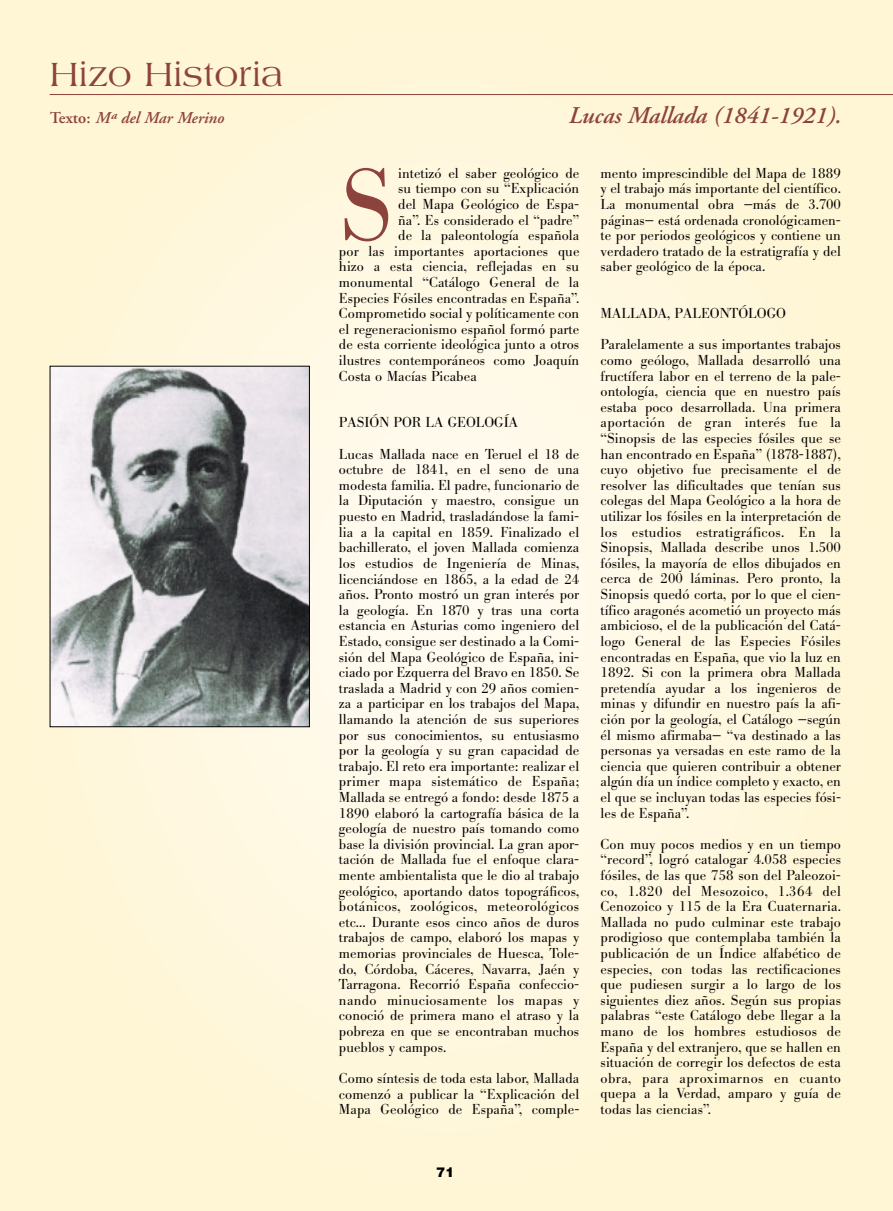
<style>
.page{position:relative;width:893px;height:1211px;background:#fff}
.page>*{position:absolute;margin:0;border:0;box-sizing:border-box;transform-origin:0 0}
.t1{font:300 100.65px "Bodoni BE";color:#8d433d}
.t2{font:36px "Americana";color:#8d433d}
.t3{font:italic 600 24px "Adobe Garamond";color:#8d433d}
.t4{font:italic 600 16.5px "Adobe Garamond";color:#8d433d}
.t5{font:300 14.25px/15.6px "Bodoni BE";color:#000;text-align:justify}
.t6{font:900 13.5px "Helvetica";color:#000}
.s1{font-style:normal}
</style>
<div class="page">
<div style="left:1px;top:0;width:891px;height:1210px;background:#fff6d5"></div>
<div style="left:9px;top:13px;width:877px;height:1186px;background:#fff6d6;border-radius:50%"></div>
<div style="left:58px;top:80px;width:778px;height:1052px;background:#fff7da;border-radius:50%"></div>
<div style="left:118px;top:161px;width:658px;height:890px;background:#fff7de;border-radius:50%"></div>
<div style="left:179px;top:242px;width:538px;height:728px;background:#fff8e2;border-radius:50%"></div>
<div style="left:238px;top:323px;width:419px;height:566px;background:#fff9e6;border-radius:50%"></div>
<div style="left:297px;top:404px;width:300px;height:404px;background:#fff9ea;border-radius:50%"></div>
<div style="left:357px;top:485px;width:180px;height:242px;background:#fffbee;border-radius:50%"></div>
<div style="left:427px;top:578px;width:40px;height:54px;background:#fffbf2;border-radius:50%"></div>
<hr style="left:50px;top:94px;width:842px;height:1px;background:#8d433d">
<img style="left:52px;top:368px;width:256px;height:357px">
<div style="left:50px;top:366px;width:260px;height:361px;border:1px solid #000"></div>
<h2 class="t2" style="left:50px;top:60px;width:235px">Hizo Historia</h2>
<p class="t4" style="left:50px;top:111px;width:176px"><span class="s1">Texto:</span> Mª del Mar Merino</p>
<h3 class="t3" style="left:568px;top:106px;width:274px">Lucas Mallada (1841-1921).</h3>
<h1 class="t1" style="left:339px;top:167px;width:56px">S</h1>
<p class="t5" style="left:398px;top:167px;width:182px">intetizó el saber geológico de</p>
<p class="t5" style="left:398px;top:182px;width:182px">su tiempo con su “Explicación</p>
<p class="t5" style="left:398px;top:198px;width:182px">del Mapa Geológico de Espa-</p>
<p class="t5" style="left:398px;top:214px;width:183px">ña”. Es considerado el “padre”</p>
<p class="t5" style="left:398px;top:229px;width:182px">de la paleontología española</p>
<p class="t5" style="left:339px;top:245px;width:242px">por las importantes aportaciones que</p>
<p class="t5" style="left:339px;top:260px;width:242px">hizo a esta ciencia, reflejadas en su</p>
<p class="t5" style="left:339px;top:276px;width:242px">monumental “Catálogo General de la</p>
<p class="t5" style="left:339px;top:292px;width:242px">Especies Fósiles encontradas en España”.</p>
<p class="t5" style="left:339px;top:307px;width:242px">Comprometido social y políticamente con</p>
<p class="t5" style="left:339px;top:323px;width:242px">el regeneracionismo español formó parte</p>
<p class="t5" style="left:339px;top:338px;width:242px">de esta corriente ideológica junto a otros</p>
<p class="t5" style="left:339px;top:354px;width:242px">ilustres contemporáneos como Joaquín</p>
<p class="t5" style="left:339px;top:370px;width:139px">Costa o Macías Picabea</p>
<p class="t5" style="left:339px;top:409px;width:242px;line-height:31.2px">PASIÓN POR LA GEOLOGÍA<br>Lucas Mallada nace en Teruel el 18 de</p>
<p class="t5" style="left:339px;top:463px;width:242px">octubre de 1841, en el seno de una modesta familia. El padre, funcionario de la Diputación y maestro, consigue un puesto en Madrid, trasladándose la fami&shy;lia a la capital en 1859. Finalizado el bachillerato, el joven Mallada comienza los estudios de Ingeniería de Minas, licenciándose en 1865, a la edad de 24 años. Pronto mostró un gran interés por la geología. En 1870 y tras una corta estancia en Asturias como ingeniero del Estado, consigue ser destinado a la Comi&shy;sión del Mapa Geológico de España, ini&shy;ciado por Ezquerra del Bravo en 1850. Se traslada a Madrid y con 29 años comien&shy;za a participar en los trabajos del Mapa, llamando la atención de sus superiores por sus conocimientos, su entusiasmo por la geología y su gran capacidad de trabajo. El reto era importante: realizar el primer mapa sistemático de España; Mallada se entregó a fondo: desde 1875 a 1890 elaboró la cartografía básica de la geología de nuestro país tomando como base la división provincial. La gran apor&shy;tación de Mallada fue el enfoque clara&shy;mente ambientalista que le dio al trabajo geológico, aportando datos topográficos, botánicos, zoológicos, meteorológicos etc... Durante esos cinco años de duros trabajos de campo, elaboró los mapas y memorias provinciales de Huesca, Tole&shy;do, Córdoba, Cáceres, Navarra, Jaén y Tarragona. Recorrió España confeccio&shy;nando minuciosamente los mapas y conoció de primera mano el atraso y la pobreza en que se encontraban muchos pueblos y campos.</p>
<p class="t5" style="left:339px;top:1072px;width:242px">Como síntesis de toda esta labor, Mallada comenzó a publicar la “Explicación del Mapa Geológico de España”, comple-</p>
<p class="t6" style="left:436px;top:1167px;width:20px">71</p>
<p class="t5" style="left:600px;top:167px;width:242px">mento imprescindible del Mapa de 1889 y el trabajo más importante del científico.<br>La monumental obra —más de 3.700 páginas— está ordenada cronológicamen&shy;te por periodos geológicos y contiene un verdadero tratado de la estratigrafía y del saber geológico de la época.</p>
<p class="t5" style="left:600px;top:299px;width:242px;line-height:31.2px">MALLADA, PALEONTÓLOGO<br>Paralelamente a sus importantes trabajos</p>
<p class="t5" style="left:600px;top:354px;width:242px">como geólogo, Mallada desarrolló una fructífera labor en el terreno de la pale&shy;ontología, ciencia que en nuestro país estaba poco desarrollada. Una primera aportación de gran interés fue la “Sinopsis de las especies fósiles que se han encontrado en España” (1878-1887), cuyo objetivo fue precisamente el de resolver las dificultades que tenían sus colegas del Mapa Geológico a la hora de utilizar los fósiles en la interpretación de los estudios estratigráficos. En la Sinopsis, Mallada describe unos 1.500 fósiles, la mayoría de ellos dibujados en cerca de 200 láminas. Pero pronto, la Sinopsis quedó corta, por lo que el cien&shy;tífico aragonés acometió un proyecto más ambicioso, el de la publicación del Catá&shy;logo General de las Especies Fósiles encontradas en España, que vio la luz en 1892. Si con la primera obra Mallada pretendía ayudar a los ingenieros de minas y difundir en nuestro país la afi&shy;ción por la geología, el Catálogo —según él mismo afirmaba— “va destinado a las personas ya versadas en este ramo de la ciencia que quieren contribuir a obtener algún día un índice completo y exacto, en el que se incluyan todas las especies fósi&shy;les de España”.</p>
<p class="t5" style="left:600px;top:838px;width:242px">Con muy pocos medios y en un tiempo “record”, logró catalogar 4.058 especies fósiles, de las que 758 son del Paleozoi&shy;co, 1.820 del Mesozoico, 1.364 del Cenozoico y 115 de la Era Cuaternaria.<br>Mallada no pudo culminar este trabajo prodigioso que contemplaba también la publicación de un Índice alfabético de especies, con todas las rectificaciones que pudiesen surgir a lo largo de los siguientes diez años. Según sus propias palabras “este Catálogo debe llegar a la mano de los hombres estudiosos de España y del extranjero, que se hallen en situación de corregir los defectos de esta obra, para aproximarnos en cuanto quepa a la Verdad, amparo y guía de todas las ciencias”.</p>
</div>
